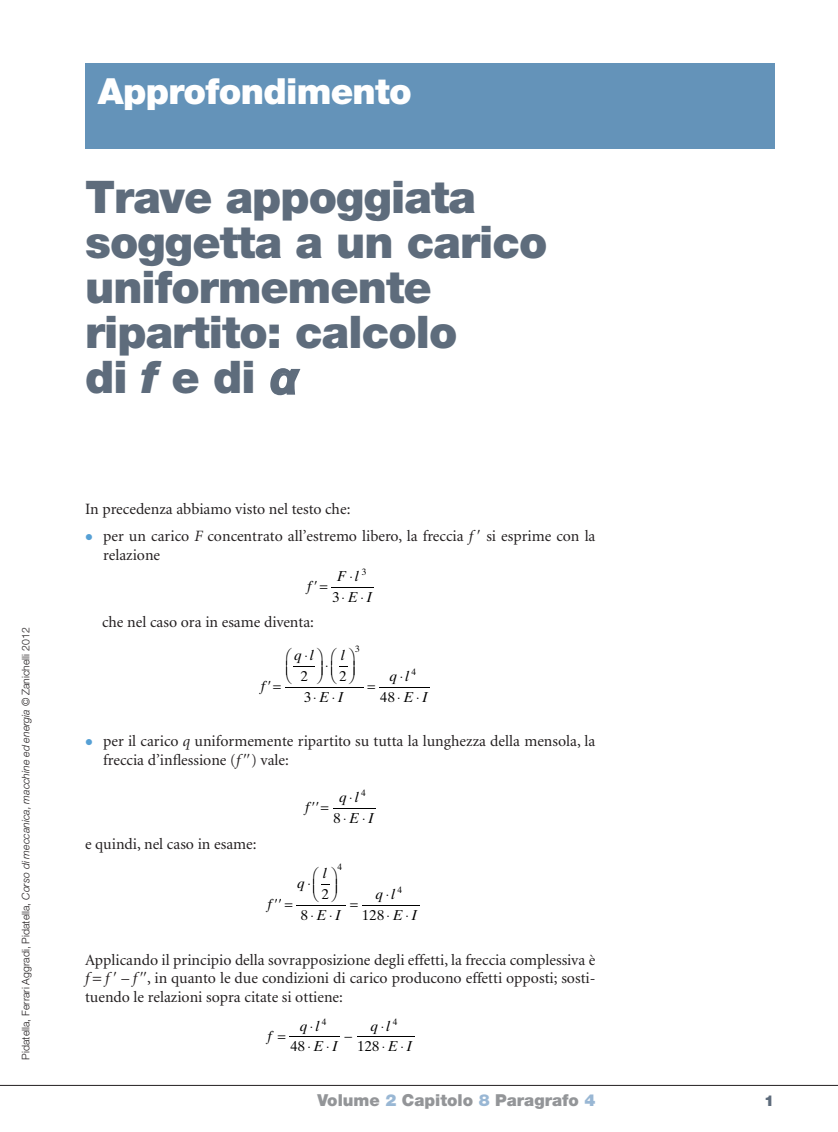
<style>
.page{position:relative;width:838px;height:1132px;background:#fff}
.page>*{position:absolute;margin:0;border:0;box-sizing:border-box;transform-origin:0 0}
.tit_capitolo{font:900 45px/45px "Helvetica Neue";letter-spacing:-.02em;color:#5e6c7c}
.tit_capitolo-2{font:900 36px "Helvetica Neue";letter-spacing:-.02em;color:#fff}
.t1{font:900 16.5px "Helvetica Neue";color:#939598}
._01_testo_corpo{font:15.75px/18.8px "Minion";color:#231f20;text-align:justify}
._01_testo_corpo_-_pa{font:15.75px/18.8px "Minion";color:#231f20}
._01_testo_corpo_-cap{font:15.75px "Minion";color:#231f20}
.t2{font:900 15px "Helvetica Neue";color:#5e6c7c}
.t3{font:italic 14.25px/20.9px "Times Ten";color:#000}
.t4{font:14.25px/21.1px "Times Ten";letter-spacing:.02em;color:#000;text-align:right}
.t5{font:14.25px/20.9px "Symbol";color:#000;text-align:center}
.t6{font:14.25px "Mathematical Pi One";color:#000}
._08_testo_didascalia{font:300 10.5px "Helvetica Neue";color:#231f20}
.t7{font:9.3px "Times Ten";color:#000}
.s1{font-style:italic}
.s2{font-family:"Arial";font-weight:700;font-style:italic}
.s3{font-family:"Euclid";color:#56a0d5}
.s4{font-family:"Mathematical Pi One"}
.s5{font-family:"Mathematical Pi One";font-style:normal}
.s6{font-style:normal}
.s7{font-family:"Times Ten";font-style:italic}
.s8{color:#99b7d4}
</style>
<div class="page">
<hr style="left:0;top:1084px;width:838px;height:1px;background:#231f20">
<hr style="left:332px;top:586px;width:42px;height:1px;background:#000">
<hr style="left:285px;top:686px;width:78px;height:1px;background:#000">
<hr style="left:379px;top:686px;width:51px;height:1px;background:#000">
<hr style="left:333px;top:807px;width:43px;height:1px;background:#000">
<hr style="left:297px;top:904px;width:49px;height:1px;background:#000">
<hr style="left:362px;top:904px;width:57px;height:1px;background:#000">
<hr style="left:290px;top:1036px;width:50px;height:1px;background:#000">
<hr style="left:357px;top:1036px;width:57px;height:1px;background:#000">
<div style="left:85px;top:64px;width:689px;height:85px;background:#6493b9"></div>
<svg style="left:270px;top:368px;width:31px;height:28px"></svg>
<svg style="left:285px;top:666px;width:70px;height:22px"></svg>
<p class="_08_testo_didascalia" style="left:19px;top:1059px;width:433px;rotate:-90deg">Pidatella, Ferrari Aggradi, Pidatella, <span class="s1">Corso di meccanica, macchine ed energia</span> © Zanichelli 2012</p>
<p class="tit_capitolo-2" style="left:98px;top:70px;width:315px">Approfondimento</p>
<p class="tit_capitolo" style="left:85px;top:174px;width:464px">Trave appoggiata soggetta a un carico uniformemente ripartito: calcolo<br>di <span class="s1">f</span> e di <span class="s2">α</span></p>
<p class="_01_testo_corpo" style="left:85px;top:500px;width:267px">In precedenza abbiamo visto nel testo che:</p>
<p class="_01_testo_corpo_-_pa" style="left:103px;top:527px;width:494px;text-indent:-18px"><span class="s3">•</span> per un carico <span class="s1">F</span> concentrato all’estremo libero, la freccia <span class="s1">f</span> <span class="s4">9</span> si esprime con la relazione</p>
<p class="t3" style="left:307px;top:575px;width:13px">f<span class="s5">9</span></p>
<p class="t3" style="left:332px;top:565px;width:41px">F l<br><span class="s6">3</span>EI</p>
<p class="t7" style="left:362px;top:566px;width:6px">3</p>
<p class="t5" style="left:341px;top:564px;width:24px">⋅<br>⋅ ⋅</p>
<p class="_01_testo_corpo_-cap" style="left:102px;top:614px;width:213px">che nel caso ora in esame diventa:</p>
<p class="t3" style="left:260px;top:675px;width:13px">f<span class="s5">9</span></p>
<p class="t7" style="left:355px;top:643px;width:6px">3</p>
<p class="t3" style="left:294px;top:644px;width:21px">q l</p>
<p class="t3" style="left:341px;top:644px;width:5px">l</p>
<p class="t3" style="left:319px;top:686px;width:26px">E I</p>
<p class="t7" style="left:411px;top:666px;width:6px">4</p>
<p class="t4" style="left:301px;top:664px;width:9px">2</p>
<p class="t4" style="left:339px;top:664px;width:9px">2</p>
<p class="t4" style="left:304px;top:686px;width:33px">3⋅ ⋅</p>
<p class="t4" style="left:380px;top:686px;width:41px">48⋅ ⋅</p>
<p class="t3" style="left:403px;top:665px;width:26px;text-indent:-13px">q l<br>E I</p>
<p class="_01_testo_corpo_-_pa" style="left:103px;top:732px;width:494px;text-indent:-18px"><span class="s3">•</span> per il carico <span class="s1">q</span> uniformemente ripartito su tutta la lunghezza della mensola, la freccia d’inflessione (<span class="s1">f</span><span class="s4">99</span>) vale:</p>
<p class="t6" style="left:305px;top:800px;width:17px"><span class="s7">f</span>99</p>
<p class="t3" style="left:333px;top:786px;width:41px;text-indent:6px">q l<br><span class="s6">8</span>EI</p>
<p class="t7" style="left:361px;top:787px;width:6px">4</p>
<p class="t5" style="left:343px;top:786px;width:24px">⋅<br>⋅ ⋅</p>
<p class="_01_testo_corpo" style="left:85px;top:834px;width:173px">e quindi, nel caso in esame:</p>
<p class="t6" style="left:267px;top:897px;width:17px"><span class="s7">f</span>99</p>
<p class="t7" style="left:337px;top:861px;width:6px">4</p>
<p class="t3" style="left:323px;top:862px;width:5px">l</p>
<p class="t3" style="left:316px;top:904px;width:26px">E I</p>
<p class="t3" style="left:297px;top:872px;width:15px">q⋅</p>
<p class="t4" style="left:301px;top:883px;width:33px">2<br>8⋅ ⋅</p>
<p class="t7" style="left:397px;top:884px;width:6px">4</p>
<p class="t3" style="left:392px;top:883px;width:26px;text-indent:-17px">q l<br>E I</p>
<p class="t4" style="left:362px;top:904px;width:48px">128 ⋅ ⋅</p>
<p class="_01_testo_corpo" style="left:85px;top:950px;width:512px">Applicando il principio della sovrapposizione degli effetti, la freccia complessiva è <span class="s1">f f</span> <span class="s4">9</span> – <span class="s1">f</span><span class="s4">99</span>, in quanto le due condizioni di carico producono effetti opposti; sosti&shy;tuendo le relazioni sopra citate si ottiene:</p>
<p class="t3" style="left:267px;top:1024px;width:6px">f</p>
<p class="t3" style="left:313px;top:1014px;width:26px;text-indent:-13px">q l<br>E I</p>
<p class="t3" style="left:370px;top:1014px;width:21px">q l</p>
<p class="t7" style="left:322px;top:1015px;width:6px">4</p>
<p class="t7" style="left:393px;top:1015px;width:6px">4</p>
<p class="t5" style="left:381px;top:1014px;width:25px;text-align:left">⋅<br>⋅ ⋅</p>
<p class="t4" style="left:290px;top:1035px;width:41px">48⋅ ⋅</p>
<p class="t4" style="left:357px;top:1035px;width:56px">128 <span class="s1">E I</span></p>
<p class="t1" style="left:317px;top:1090px;width:279px">Volume <span class="s8">2</span> Capitolo <span class="s8">8</span> Paragrafo <span class="s8">4</span></p>
<p class="t2" style="left:764px;top:1091px;width:12px">1</p>
</div>
